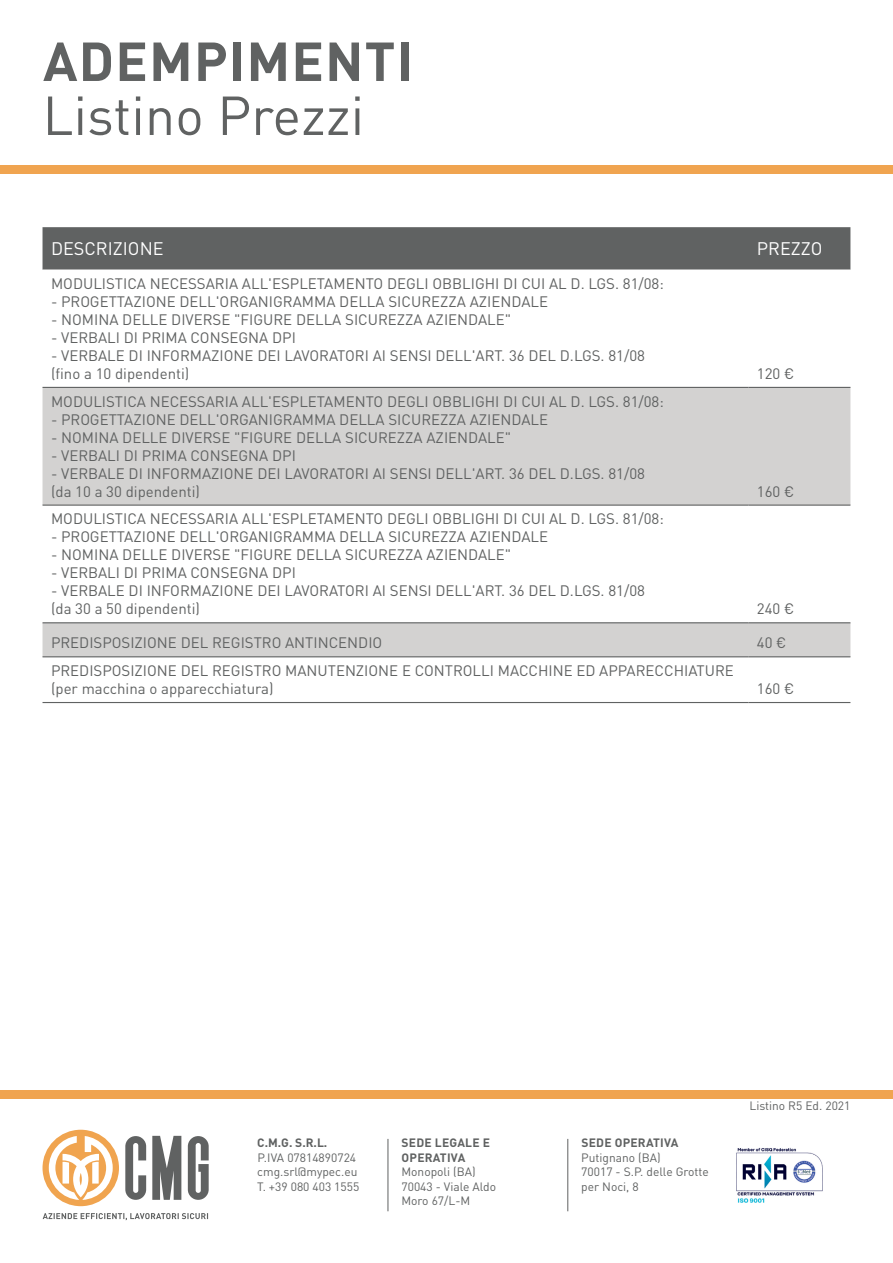
<style>
.page{position:relative;width:893px;height:1263px;background:#fff}
.page>*{position:absolute;margin:0;border:0;box-sizing:border-box;transform-origin:0 0}
.t1{font:54px "DIN Pro";color:#606262}
.t2{font:700 54px "DIN Pro";letter-spacing:.02em;color:#606262}
.t3{font:18px "DIN Pro";color:#fff}
.t4{font:15px "DIN Pro";color:#606262}
.t5{font:12px/14.4px "DIN Pro";color:#606262}
.t6{font:700 12px/14.4px "DIN Pro";letter-spacing:.02em;color:#606262}
</style>
<div class="page">
<div style="left:43px;top:227px;width:807px;height:43px;background:#606262"></div>
<svg style="left:43px;top:388px;width:807px;height:268px;fill:#d3d2d1"></svg>
<hr style="left:43px;top:387px;width:705px;height:1px;background:#606262">
<hr style="left:748px;top:387px;width:102px;height:1px;background:#606262">
<hr style="left:43px;top:504px;width:705px;height:2px;background:#606262">
<hr style="left:748px;top:504px;width:102px;height:2px;background:#606262">
<hr style="left:43px;top:622px;width:705px;height:1px;background:#606262">
<hr style="left:748px;top:622px;width:102px;height:1px;background:#606262">
<hr style="left:43px;top:656px;width:705px;height:1px;background:#606262">
<hr style="left:748px;top:656px;width:102px;height:1px;background:#606262">
<hr style="left:43px;top:702px;width:705px;height:1px;background:#606262">
<hr style="left:748px;top:702px;width:102px;height:1px;background:#606262">
<div style="left:0;top:1091px;width:893px;height:8px;background:#f0a450"></div>
<div style="left:0;top:166px;width:893px;height:8px;background:#f0a450"></div>
<svg style="left:43px;top:1130px;width:76px;height:76px"></svg>
<svg style="left:125px;top:1136px;width:21px;height:64px"></svg>
<svg style="left:152px;top:1136px;width:29px;height:64px;background:#7e7f7f"></svg>
<svg style="left:188px;top:1136px;width:21px;height:64px"></svg>
<svg style="left:43px;top:1213px;width:165px;height:7px"></svg>
<hr style="left:388px;top:1139px;width:1px;height:72px;background:#606262">
<hr style="left:567px;top:1139px;width:1px;height:72px;background:#606262">
<img style="left:736px;top:1147px;width:87px;height:55px">
<p class="t2" style="left:43px;top:16px;width:371px">ADEMPIMENTI</p>
<p class="t1" style="left:43px;top:73px;width:323px">Listino Prezzi</p>
<p class="t3" style="left:51px;top:234px;width:114px">DESCRIZIONE</p>
<p class="t3" style="left:757px;top:234px;width:67px">PREZZO</p>
<p class="t4" style="left:51px;top:272px;width:614px">MODULISTICA NECESSARIA ALL'ESPLETAMENTO DEGLI OBBLIGHI DI CUI AL D. LGS. 81/08:</p>
<p class="t4" style="left:51px;top:290px;width:499px">- PROGETTAZIONE DELL'ORGANIGRAMMA DELLA SICUREZZA AZIENDALE</p>
<p class="t4" style="left:51px;top:308px;width:462px">- NOMINA DELLE DIVERSE "FIGURE DELLA SICUREZZA AZIENDALE"</p>
<p class="t4" style="left:51px;top:326px;width:246px">- VERBALI DI PRIMA CONSEGNA DPI</p>
<p class="t4" style="left:51px;top:344px;width:595px">- VERBALE DI INFORMAZIONE DEI LAVORATORI AI SENSI DELL'ART. 36 DEL D.LGS. 81/08</p>
<p class="t4" style="left:51px;top:362px;width:140px">(fino a 10 dipendenti)</p>
<p class="t4" style="left:757px;top:362px;width:39px">120 €</p>
<p class="t4" style="left:51px;top:389px;width:614px">MODULISTICA NECESSARIA ALL'ESPLETAMENTO DEGLI OBBLIGHI DI CUI AL D. LGS. 81/08:</p>
<p class="t4" style="left:51px;top:407px;width:499px">- PROGETTAZIONE DELL'ORGANIGRAMMA DELLA SICUREZZA AZIENDALE</p>
<p class="t4" style="left:51px;top:425px;width:462px">- NOMINA DELLE DIVERSE "FIGURE DELLA SICUREZZA AZIENDALE"</p>
<p class="t4" style="left:51px;top:443px;width:246px">- VERBALI DI PRIMA CONSEGNA DPI</p>
<p class="t4" style="left:51px;top:461px;width:595px">- VERBALE DI INFORMAZIONE DEI LAVORATORI AI SENSI DELL'ART. 36 DEL D.LGS. 81/08</p>
<p class="t4" style="left:51px;top:479px;width:150px">(da 10 a 30 dipendenti)</p>
<p class="t4" style="left:757px;top:479px;width:39px">160 €</p>
<p class="t4" style="left:51px;top:507px;width:614px">MODULISTICA NECESSARIA ALL'ESPLETAMENTO DEGLI OBBLIGHI DI CUI AL D. LGS. 81/08:</p>
<p class="t4" style="left:51px;top:525px;width:499px">- PROGETTAZIONE DELL'ORGANIGRAMMA DELLA SICUREZZA AZIENDALE</p>
<p class="t4" style="left:51px;top:543px;width:462px">- NOMINA DELLE DIVERSE "FIGURE DELLA SICUREZZA AZIENDALE"</p>
<p class="t4" style="left:51px;top:561px;width:246px">- VERBALI DI PRIMA CONSEGNA DPI</p>
<p class="t4" style="left:51px;top:579px;width:595px">- VERBALE DI INFORMAZIONE DEI LAVORATORI AI SENSI DELL'ART. 36 DEL D.LGS. 81/08</p>
<p class="t4" style="left:51px;top:597px;width:150px">(da 30 a 50 dipendenti)</p>
<p class="t4" style="left:757px;top:597px;width:39px">240 €</p>
<p class="t4" style="left:51px;top:631px;width:333px">PREDISPOSIZIONE DEL REGISTRO ANTINCENDIO</p>
<p class="t4" style="left:757px;top:631px;width:31px">40 €</p>
<p class="t4" style="left:51px;top:659px;width:684px">PREDISPOSIZIONE DEL REGISTRO MANUTENZIONE E CONTROLLI MACCHINE ED APPARECCHIATURE</p>
<p class="t4" style="left:51px;top:677px;width:224px">(per macchina o apparecchiatura)</p>
<p class="t4" style="left:757px;top:677px;width:39px">160 €</p>
<p class="t6" style="left:257px;top:1134px;width:72px">C.M.G. S.R.L.</p>
<p class="t5" style="left:257px;top:1149px;width:100px">P.IVA 07814890724</p>
<p class="t5" style="left:257px;top:1163px;width:102px">cmg.srl@mypec.eu</p>
<p class="t5" style="left:257px;top:1178px;width:104px">T. +39 080 403 1555</p>
<p class="t6" style="left:402px;top:1134px;width:90px">SEDE LEGALE E<br>OPERATIVA</p>
<p class="t5" style="left:401px;top:1163px;width:96px">Monopoli (BA)<br>70043 - Viale Aldo<br>Moro 67/L-M</p>
<p class="t6" style="left:581px;top:1134px;width:99px">SEDE OPERATIVA</p>
<p class="t5" style="left:581px;top:1149px;width:129px">Putignano (BA)<br>70017 - S.P. delle Grotte per Noci, 8</p>
<p class="t5" style="left:749px;top:1097px;width:102px">Listino R5 Ed. 2021</p>
</div>
